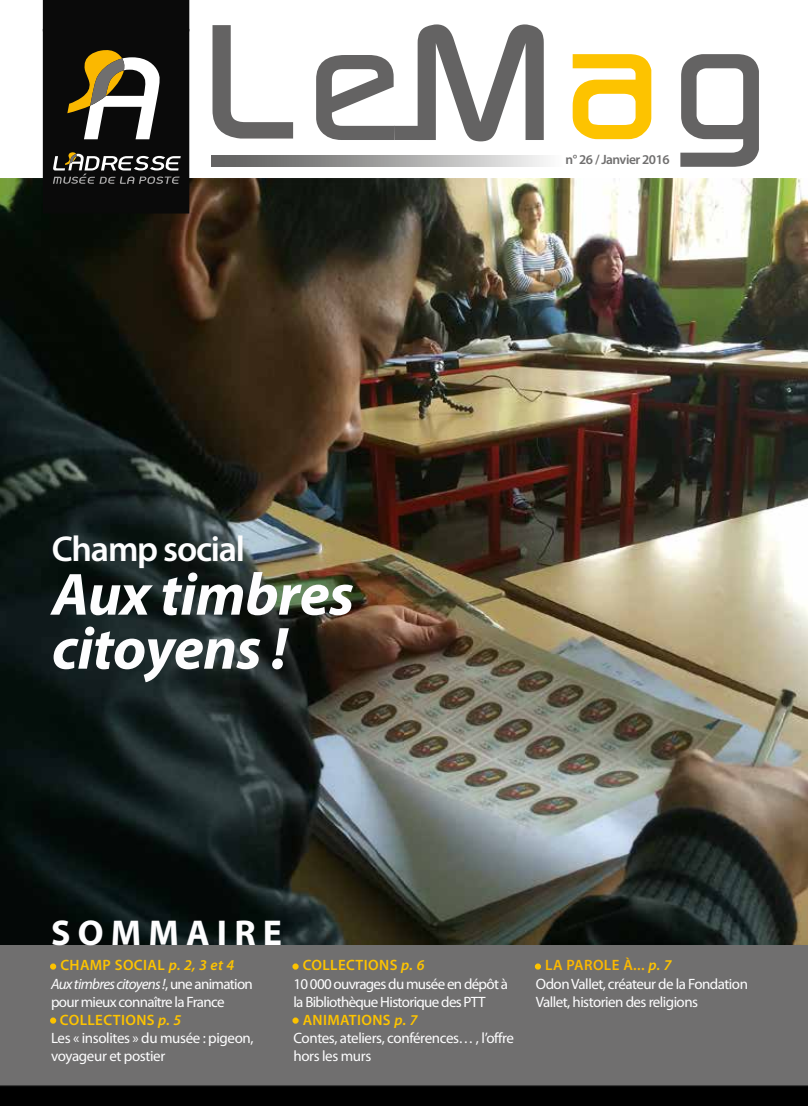
<style>
.page{position:relative;width:808px;height:1106px;background:#fff}
.page>*{position:absolute;margin:0;border:0;box-sizing:border-box;transform-origin:0 0}
.t1{font:italic 700 60px/54px "Myriad Pro";letter-spacing:-.01em;color:#fdfdfe}
.t2{font:600 36px "Myriad Pro";letter-spacing:-.035em;color:#fdfdfe}
.t3{font:700 36px "Myriad Pro";letter-spacing:.2em;color:#fdfdfe}
.t4{font:15px/18px "Myriad Pro";letter-spacing:-.035em;color:#fdfdfe}
.t5{font:600 13.5px "Myriad Pro";letter-spacing:-.035em;color:#706f6f}
.s1{color:#fdc300}
.s2{font-weight:600;color:#fdc300}
.s3{font-weight:600;font-style:italic;color:#fdc300}
.s4{font-style:italic}
.s5{font-weight:600;color:#fbb800}
</style>
<div class="page">
<svg style="left:212px;top:156px;width:334px;height:10px"></svg>
<svg style="left:212px;top:25px;width:81px;height:113px"></svg>
<svg style="left:573px;top:54px;width:78px;height:85px"></svg>
<svg style="left:680px;top:54px;width:79px;height:113px"></svg>
<svg style="left:316px;top:24px;width:228px;height:117px"></svg>
<div style="left:0;top:944px;width:808px;height:142px;background:#706f6f"></div>
<svg style="left:0;top:1085px;width:808px;height:21px"></svg>
<img style="left:0;top:179px;width:808px;height:765px">
<div style="left:292px;top:963px;width:7px;height:6px;border:3px solid #fdc300;border-radius:50%"></div>
<div style="left:292px;top:1017px;width:7px;height:6px;border:3px solid #fdc300;border-radius:50%"></div>
<svg style="left:50px;top:963px;width:6px;height:6px"></svg>
<svg style="left:50px;top:1017px;width:6px;height:6px"></svg>
<svg style="left:535px;top:963px;width:6px;height:6px"></svg>
<div style="left:43px;top:0;width:146px;height:29px;background:#0a0a0a"></div>
<div style="left:43px;top:29px;width:146px;height:184px;background:#0a0a0a"></div>
<svg style="left:67px;top:50px;width:93px;height:89px"></svg>
<svg style="left:53px;top:152px;width:128px;height:32px"></svg>
<p class="t5" style="left:565px;top:151px;width:106px">n° 26 / Janvier 2016</p>
<h2 class="t2" style="left:52px;top:525px;width:195px">Champ social</h2>
<h1 class="t1" style="left:52px;top:565px;width:304px">Aux timbres citoyens !</h1>
<h2 class="t3" style="left:51px;top:909px;width:232px">SOMMAIRE</h2>
<p class="t4" style="left:51px;top:956px;width:203px"><span class="s1">•</span> <span class="s2">CHAMP SOCIAL</span> <span class="s3">p. 2, 3 et 4<br></span><span class="s4">Aux timbres citoyens !</span>, une animation pour mieux connaître la France</p>
<p class="t4" style="left:51px;top:1010px;width:204px"><span class="s1">•</span> <span class="s2">COLLECTIONS</span> <span class="s3">p. 5<br></span>Les « insolites » du musée : pigeon, voyageur et postier</p>
<p class="t4" style="left:293px;top:956px;width:216px"><span class="s1">•</span> <span class="s2">COLLECTIONS</span> <span class="s3">p. 6<br></span>10 000 ouvrages du musée en dépôt à la Bibliothèque Historique des PTT</p>
<p class="t4" style="left:293px;top:1010px;width:222px"><span class="s1">•</span> <span class="s2">ANIMATIONS</span> <span class="s3">p. 7<br></span>Contes, ateliers, conférences… , l’offre hors les murs</p>
<p class="t4" style="left:536px;top:956px;width:214px"><span class="s1">•</span> <span class="s5">LA PAROLE À...</span> <span class="s3">p. 7<br></span>Odon Vallet, créateur de la Fondation<br>Vallet, historien des religions</p>
</div>
